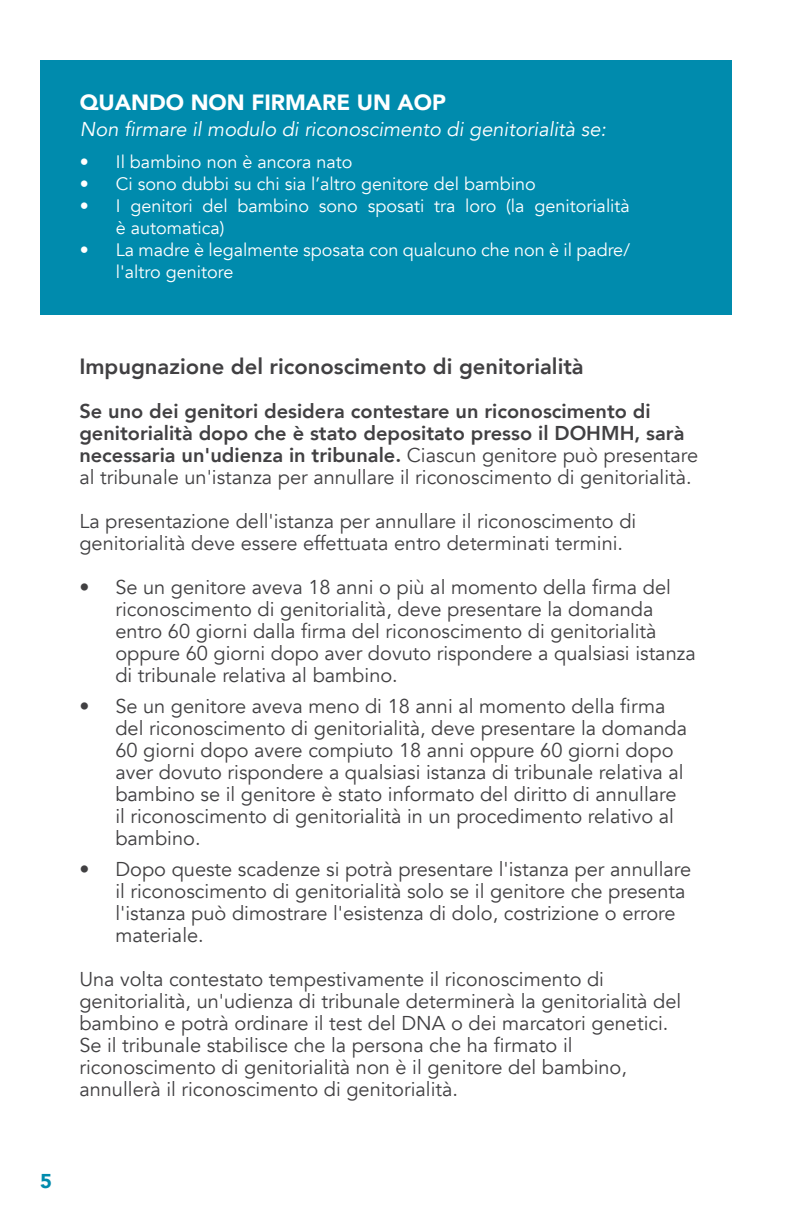
<style>
.page{position:relative;width:792px;height:1224px;background:#fff}
.page>*{position:absolute;margin:0;border:0;box-sizing:border-box;transform-origin:0 0}
.t1{font:800 22px "Avenir";color:#414042}
.t2{font:900 22px "Avenir";color:#fff}
.t3{font:20px/22px "Avenir";color:#414042}
.t4{font:800 20px/22px "Avenir";color:#414042}
.t5{font:italic 20px "Avenir";color:#fff}
.t6{font:900 20px "Avenir";color:#008bad}
.t7{font:18px/22px "Avenir";color:#fff}
.s1{font-weight:400}
</style>
<div class="page">
<div style="left:40px;top:60px;width:692px;height:255px;background:#008bad"></div>
<p class="t2" style="left:80px;top:83px;width:368px">QUANDO NON FIRMARE UN AOP</p>
<p class="t5" style="left:80px;top:117px;width:528px">Non firmare il modulo di riconoscimento di genitorialità se:</p>
<p class="t7" style="left:80px;top:151px;width:274px">• Il bambino non è ancora nato</p>
<p class="t7" style="left:80px;top:173px;width:457px">• Ci sono dubbi su chi sia l’altro genitore del bambino</p>
<p class="t7" style="left:116px;top:195px;width:516px;text-indent:-36px">• I genitori del bambino sono sposati tra loro (la genitorialità è automatica)</p>
<p class="t7" style="left:116px;top:239px;width:516px;text-indent:-36px">• La madre è legalmente sposata con qualcuno che non è il padre/ l'altro genitore</p>
<p class="t1" style="left:79px;top:349px;width:506px">Impugnazione del riconoscimento di genitorialità</p>
<p class="t4" style="left:79px;top:400px;width:620px">Se uno dei genitori desidera contestare un riconoscimento di genitorialità dopo che è stato depositato presso il DOHMH, sarà necessaria un'udienza in tribunale. <span class="s1">Ciascun genitore può presentare al tribunale un'istanza per annullare il riconoscimento di genitorialità.</span></p>
<p class="t3" style="left:79px;top:511px;width:558px">La presentazione dell'istanza per annullare il riconoscimento di genitorialità deve essere effettuata entro determinati termini.</p>
<p class="t3" style="left:115px;top:577px;width:582px;text-indent:-36px">• Se un genitore aveva 18 anni o più al momento della firma del riconoscimento di genitorialità, deve presentare la domanda entro 60 giorni dalla firma del riconoscimento di genitorialità oppure 60 giorni dopo aver dovuto rispondere a qualsiasi istanza di tribunale relativa al bambino.</p>
<p class="t3" style="left:115px;top:696px;width:573px;text-indent:-36px">• Se un genitore aveva meno di 18 anni al momento della firma del riconoscimento di genitorialità, deve presentare la domanda 60 giorni dopo avere compiuto 18 anni oppure 60 giorni dopo aver dovuto rispondere a qualsiasi istanza di tribunale relativa al bambino se il genitore è stato informato del diritto di annullare il riconoscimento di genitorialità in un procedimento relativo al bambino.</p>
<p class="t3" style="left:115px;top:859px;width:577px;text-indent:-36px">• Dopo queste scadenze si potrà presentare l'istanza per annullare il riconoscimento di genitorialità solo se il genitore che presenta l'istanza può dimostrare l'esistenza di dolo, costrizione o errore materiale.</p>
<p class="t3" style="left:79px;top:969px;width:603px">Una volta contestato tempestivamente il riconoscimento di genitorialità, un'udienza di tribunale determinerà la genitorialità del bambino e potrà ordinare il test del DNA o dei marcatori genetici.<br>Se il tribunale stabilisce che la persona che ha firmato il riconoscimento di genitorialità non è il genitore del bambino, annullerà il riconoscimento di genitorialità.</p>
<p class="t6" style="left:40px;top:1164px;width:13px">5</p>
</div>
